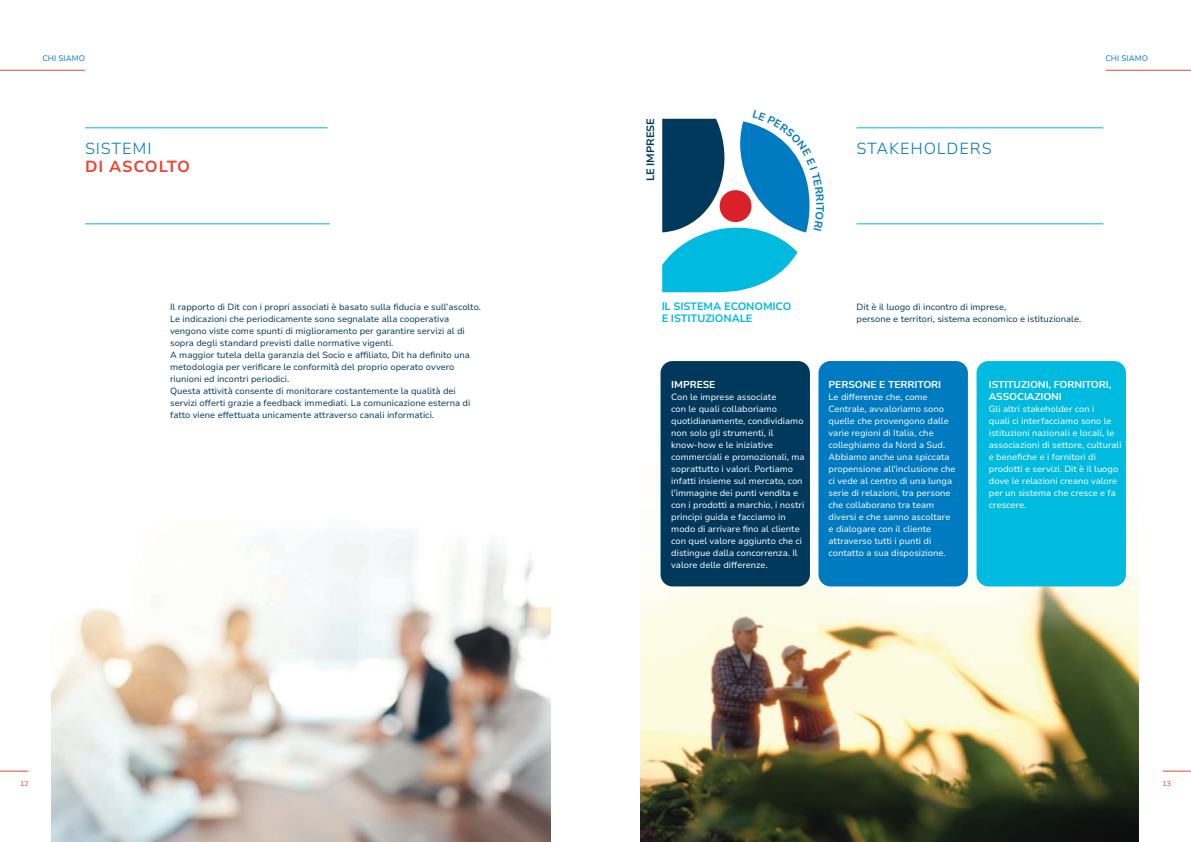
<style>
.page{position:relative;width:1191px;height:842px;background:#fff}
.page>*{position:absolute;margin:0;border:0;box-sizing:border-box;transform-origin:0 0}
.t1{font:300 16px "Nunito Sans 10 pt";letter-spacing:.05em;color:#007ac0}
.t2{font:700 16px "Nunito Sans 10 pt";letter-spacing:.04em;color:#ee4232}
.t3{font:700 10.7px/12px "Nunito Sans 10 pt";letter-spacing:-.01em;color:#00badf}
.t4{font:700 10.7px "Nunito Sans 10 pt";letter-spacing:-.01em;color:#00395c}
.t5{font:700 10px/12px "Nunito Sans 10 pt";letter-spacing:-.01em;color:#fff}
.t6{font:9px/12px "Nunito Sans 10 pt";color:#fff}
.t7{font:9px/12px "Nunito Sans 10 pt";color:#00395c}
.t8{font:8px "Nunito Sans 10 pt";color:#007ac0}
.t9{font:7px "Nunito Sans 10 pt";color:#ee4232}
</style>
<div class="page">
<img style="left:640px;top:555px;width:498px;height:287px">
<hr style="left:85px;top:128px;width:242px;height:1px;background:#00badf">
<hr style="left:85px;top:224px;width:245px;height:1px;background:#00badf">
<svg style="left:1162px;top:771px;width:29px;height:1px"></svg>
<hr style="left:1106px;top:70px;width:85px;height:1px;background:#ee4232">
<svg style="left:0;top:771px;width:28px;height:1px"></svg>
<hr style="left:0;top:70px;width:85px;height:1px;background:#ee4232">
<img style="left:52px;top:536px;width:498px;height:306px">
<hr style="left:856px;top:128px;width:247px;height:1px;background:#00badf">
<hr style="left:856px;top:224px;width:247px;height:1px;background:#00badf">
<div style="left:660px;top:361px;width:150px;height:225px;background:#00395c;border-radius:12px"></div>
<div style="left:818px;top:361px;width:150px;height:225px;background:#007ac0;border-radius:12px"></div>
<div style="left:976px;top:361px;width:150px;height:225px;background:#00badf;border-radius:12px"></div>
<svg style="left:662px;top:118px;width:148px;height:174px"></svg>
<p class="t8" style="left:42px;top:53px;width:44px">CHI SIAMO</p>
<h1 class="t1" style="left:85px;top:137px;width:68px">SISTEMI</h1>
<h1 class="t2" style="left:85px;top:155px;width:106px">DI ASCOLTO</h1>
<p class="t4" style="left:643px;top:181px;width:64px;rotate:-90deg">LE IMPRESE</p>
<h1 class="t1" style="left:856px;top:137px;width:137px">STAKEHOLDERS</h1>
<p class="t8" style="left:1105px;top:53px;width:44px">CHI SIAMO</p>
<p class="t3" style="left:661px;top:300px;width:131px">IL SISTEMA ECONOMICO<br>E ISTITUZIONALE</p>
<p class="t7" style="left:170px;top:301px;width:312px">Il rapporto di Dit con i propri associati è basato sulla fiducia e sull’ascolto.<br>Le indicazioni che periodicamente sono segnalate alla cooperativa vengono viste come spunti di miglioramento per garantire servizi al di sopra degli standard previsti dalle normative vigenti.<br>A maggior tutela della garanzia del Socio e affiliato, Dit ha definito una metodologia per verificare le conformità del proprio operato ovvero riunioni ed incontri periodici.<br>Questa attività consente di monitorare costantemente la qualità dei servizi offerti grazie a feedback immediati. La comunicazione esterna di fatto viene effettuata unicamente attraverso canali informatici.</p>
<p class="t7" style="left:856px;top:301px;width:226px">Dit è il luogo di incontro di imprese,<br>persone e territori, sistema economico e istituzionale.</p>
<p class="t5" style="left:671px;top:378px;width:46px">IMPRESE</p>
<p class="t6" style="left:671px;top:391px;width:135px">Con le imprese associate<br>con le quali collaboriamo quotidianamente, condividiamo non solo gli strumenti, il know-how e le iniziative commerciali e promozionali, ma soprattutto i valori. Portiamo infatti insieme sul mercato, con l'immagine dei punti vendita e con i prodotti a marchio, i nostri principi guida e facciamo in modo di arrivare fino al cliente con quel valore aggiunto che ci distingue dalla concorrenza. Il valore delle differenze.</p>
<p class="t5" style="left:828px;top:378px;width:114px">PERSONE E TERRITORI</p>
<p class="t6" style="left:828px;top:391px;width:129px">Le differenze che, come<br>Centrale, avvaloriamo sono quelle che provengono dalle varie regioni di Italia, che colleghiamo da Nord a Sud.<br>Abbiamo anche una spiccata propensione all'inclusione che ci vede al centro di una lunga serie di relazioni, tra persone che collaborano tra team diversi e che sanno ascoltare e dialogare con il cliente attraverso tutti i punti di contatto a sua disposizione.</p>
<p class="t5" style="left:988px;top:378px;width:124px">ISTITUZIONI, FORNITORI,<br>ASSOCIAZIONI</p>
<p class="t6" style="left:988px;top:403px;width:134px">Gli altri stakeholder con i<br>quali ci interfacciamo sono le istituzioni nazionali e locali, le associazioni di settore, culturali e benefiche e i fornitori di prodotti e servizi. Dit è il luogo dove le relazioni creano valore per un sistema che cresce e fa crescere.</p>
<p class="t9" style="left:20px;top:778px;width:10px">12</p>
<p class="t9" style="left:1162px;top:778px;width:10px">13</p>
</div>
